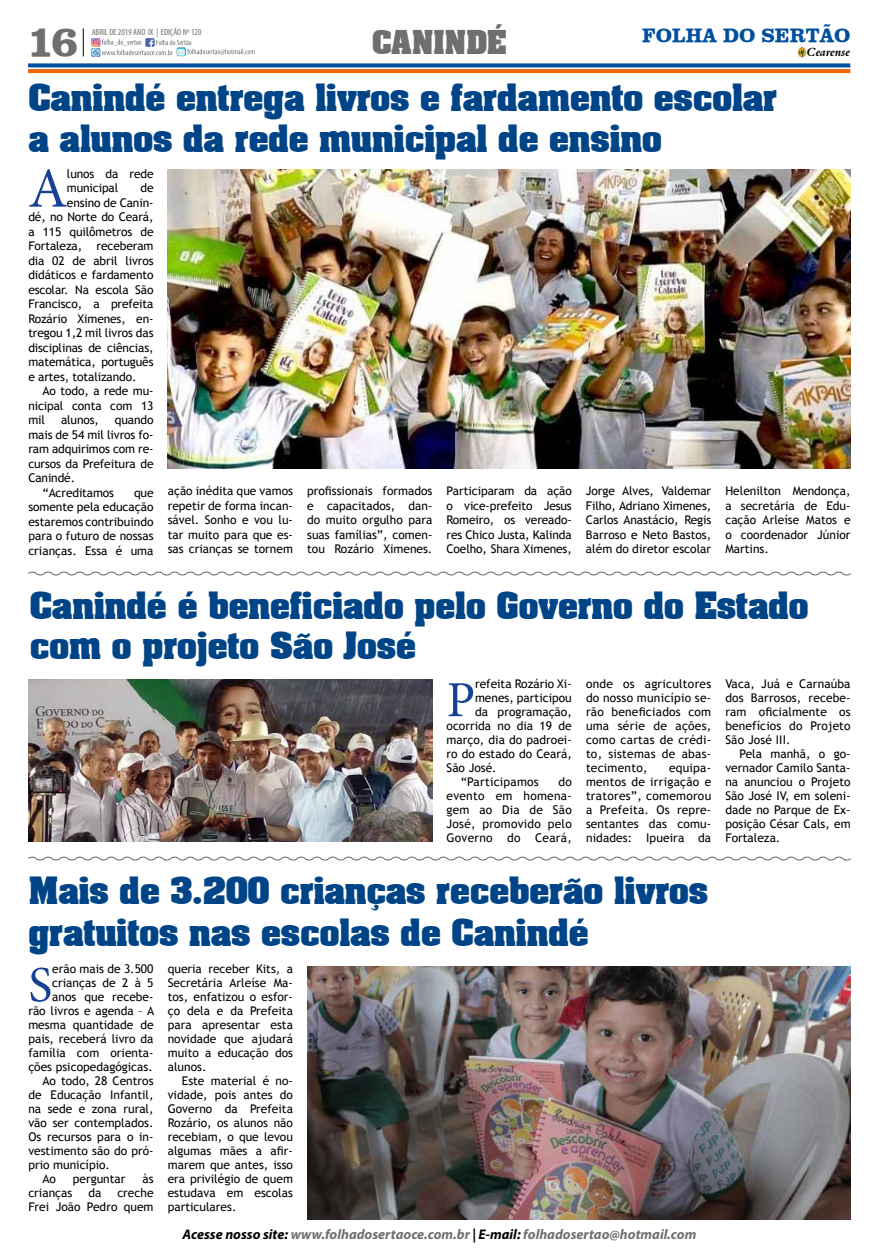
<style>
.page{position:relative;width:879px;height:1248px;background:#fff}
.page>*{position:absolute;margin:0;border:0;box-sizing:border-box;transform-origin:0 0}
.t1{font:56.6px "Minion Pro";color:#164194}
.t2{font:50.5px "Minion Pro";color:#164194}
.t3{font:45px "Cerebral";color:#706f6f}
.t4{font:700 32px/41px "Aaron";color:#048}
.t5{font:700 28px "Aaron";color:#706f6f}
.t6{font:20px "Cerebral";color:#004f9f}
.t7{font:italic 700 14px "Myriad Pro";color:#706f6f}
.t8{font:12px/14px "Trebuchet MS";color:#000;text-align:justify}
.t9{font:12px "Trebuchet MS";letter-spacing:.02em;color:#000}
.t10{font:12px "Aldine 401 BT Bold Italic A";color:#000}
.t11{font:condensed 9px "Myriad Pro";color:#706f6f}
.s1{color:#000}
</style>
<div class="page">
<svg style="left:28px;top:63px;width:822px;height:4px;background:#1960a8"></svg>
<svg style="left:28px;top:69px;width:822px;height:4px;background:#ec680c"></svg>
<svg style="left:798px;top:48px;width:8px;height:9px"></svg>
<svg style="left:83px;top:28px;width:1px;height:28px"></svg>
<svg style="left:91px;top:38px;width:164px;height:19px"></svg>
<img style="left:168px;top:169px;width:682px;height:299px">
<img style="left:28px;top:679px;width:404px;height:162px">
<img style="left:308px;top:966px;width:542px;height:253px">
<svg style="left:28px;top:571px;width:823px;height:5px"></svg>
<svg style="left:28px;top:856px;width:823px;height:5px"></svg>
<h3 class="t3" style="left:27px;top:13px;width:54px">16</h3>
<h3 class="t5" style="left:372px;top:18px;width:136px">CANINDÉ</h3>
<p class="t11" style="left:92px;top:27px;width:111px">ABRIL DE 2019 ANO IX | EDIÇÃO Nº 120</p>
<h3 class="t6" style="left:642px;top:23px;width:210px">FOLHA DO SERTÃO</h3>
<p class="t10" style="left:807px;top:45px;width:45px">Cearense</p>
<h3 class="t4" style="left:28px;top:75px;width:750px">Canindé entrega livros e fardamento escolar a alunos da rede municipal de ensino</h3>
<h1 class="t1" style="left:28px;top:151px;width:41px">A</h1>
<p class="t8" style="left:67px;top:166px;width:88px;line-height:14.5px">lunos da rede municipal</p>
<p class="t8" style="left:140px;top:181px;width:15px">de</p>
<p class="t8" style="left:67px;top:195px;width:88px">ensino de Canin-</p>
<p class="t8" style="left:28px;top:210px;width:127px">dé, no Norte do Ceará,</p>
<p class="t8" style="left:28px;top:224px;width:127px">a 115 quilômetros de</p>
<p class="t8" style="left:28px;top:239px;width:127px">Fortaleza, receberam</p>
<p class="t8" style="left:28px;top:253px;width:127px">dia 02 de abril livros</p>
<p class="t8" style="left:28px;top:268px;width:127px">didáticos e fardamento</p>
<p class="t8" style="left:28px;top:282px;width:127px">escolar. Na escola São</p>
<p class="t8" style="left:28px;top:297px;width:127px">Francisco, a prefeita</p>
<p class="t8" style="left:28px;top:311px;width:127px">Rozário Ximenes, en-</p>
<p class="t8" style="left:28px;top:326px;width:127px">tregou 1,2 mil livros das</p>
<p class="t8" style="left:28px;top:340px;width:127px">disciplinas de ciências,</p>
<p class="t8" style="left:28px;top:355px;width:127px">matemática, português</p>
<p class="t8" style="left:28px;top:369px;width:110px">e artes, totalizando.</p>
<p class="t8" style="left:43px;top:384px;width:112px">Ao todo, a rede mu-</p>
<p class="t8" style="left:28px;top:398px;width:127px">nicipal conta com 13</p>
<p class="t8" style="left:28px;top:413px;width:18px">mil</p>
<p class="t8" style="left:61px;top:413px;width:39px">alunos,</p>
<p class="t8" style="left:115px;top:413px;width:40px">quando</p>
<p class="t8" style="left:28px;top:427px;width:127px">mais de 54 mil livros fo-</p>
<p class="t8" style="left:28px;top:442px;width:127px">ram adquirimos com re-</p>
<p class="t8" style="left:28px;top:456px;width:127px">cursos da Prefeitura de</p>
<p class="t8" style="left:28px;top:471px;width:48px">Canindé.</p>
<p class="t8" style="left:43px;top:485px;width:73px">“Acreditamos</p>
<p class="t8" style="left:28px;top:485px;width:127px;line-height:14.5px;text-indent:106px">que somente pela educação estaremos contribuindo para o futuro de nossas crianças. Essa é uma</p>
<p class="t8" style="left:168px;top:484px;width:127px;line-height:14.5px">ação inédita que vamos repetir de forma incan&shy;sável. Sonho e vou lu&shy;tar muito para que es&shy;sas crianças se tornem</p>
<p class="t8" style="left:307px;top:484px;width:127px;line-height:14.5px">profissionais formados e capacitados, dan&shy;do muito orgulho para suas famílias”, comen&shy;tou Rozário Ximenes.</p>
<p class="t8" style="left:446px;top:484px;width:127px;line-height:14.5px">Participaram da ação o vice-prefeito Jesus Romeiro, os vereado&shy;res Chico Justa, Kalinda Coelho, Shara Ximenes,</p>
<p class="t8" style="left:586px;top:484px;width:127px;line-height:14.5px">Jorge Alves, Valdemar Filho, Adriano Ximenes, Carlos Anastácio, Regis Barroso e Neto Bastos, além do diretor escolar</p>
<p class="t8" style="left:725px;top:484px;width:127px;line-height:14.5px">Helenilton Mendonça, a secretária de Edu&shy;cação Arleíse Matos e o coordenador Júnior Martins.</p>
<h3 class="t4" style="left:30px;top:583px;width:780px;line-height:40px">Canindé é beneficiado pelo Governo do Estado com o projeto São José</h3>
<p class="t8" style="left:586px;top:677px;width:127px">onde os agricultores do nosso município se&shy;rão beneficiados com uma série de ações, como cartas de crédi&shy;to, sistemas de abas&shy;tecimento,</p>
<p class="t8" style="left:725px;top:677px;width:127px">Vaca, Juá e Carnaúba dos Barrosos, recebe&shy;ram oficialmente os benefícios do Projeto São José III.</p>
<p class="t8" style="left:725px;top:747px;width:127px;text-indent:14px">Pela manhã, o go&shy;vernador Camilo Santa&shy;na anunciou o Projeto São José IV, em soleni&shy;dade no Parque de Ex&shy;posição César Cals, em Fortaleza.</p>
<h2 class="t2" style="left:446px;top:666px;width:30px">P</h2>
<p class="t8" style="left:475px;top:677px;width:98px">refeita Rozário Xi-</p>
<p class="t8" style="left:475px;top:691px;width:98px">menes, participou</p>
<p class="t8" style="left:475px;top:705px;width:98px">da programação,</p>
<p class="t8" style="left:446px;top:719px;width:127px">ocorrida no dia 19 de</p>
<p class="t8" style="left:446px;top:733px;width:127px">março, dia do padroei-</p>
<p class="t8" style="left:446px;top:747px;width:127px">ro do estado do Ceará,</p>
<p class="t8" style="left:446px;top:761px;width:52px">São José.</p>
<p class="t9" style="left:461px;top:774px;width:80px">“Participamos</p>
<p class="t8" style="left:586px;top:761px;width:127px;text-indent:83px">equipa&shy;mentos de irrigação e tratores”, comemorou a Prefeita. Os repre&shy;sentantes das comu&shy;nidades: Ipueira da</p>
<p class="t8" style="left:446px;top:775px;width:127px;text-indent:112px">do evento em homena&shy;gem ao Dia de São José, promovido pelo Governo do Ceará,</p>
<h3 class="t4" style="left:28px;top:867px;width:681px;line-height:42px">Mais de 3.200 crianças receberão livros gratuitos nas escolas de Canindé</h3>
<p class="t8" style="left:168px;top:961px;width:127px">queria receber Kits, a Secretária Arleíse Ma&shy;tos, enfatizou o esfor&shy;ço dela e da Prefeita para apresentar esta novidade que ajudará muito a educação dos alunos.</p>
<p class="t8" style="left:168px;top:1073px;width:127px;text-indent:14px">Este material é no&shy;vidade, pois antes do Governo da Prefeita Rozário, os alunos não recebiam, o que levou algumas mães a afir&shy;marem que antes, isso era privilégio de quem estudava em escolas particulares.</p>
<h2 class="t2" style="left:28px;top:951px;width:25px">S</h2>
<p class="t8" style="left:52px;top:961px;width:103px">erão mais de 3.500</p>
<p class="t8" style="left:52px;top:975px;width:103px">crianças de 2 à 5</p>
<p class="t8" style="left:52px;top:989px;width:103px">anos que recebe-</p>
<p class="t8" style="left:28px;top:1003px;width:127px">rão livros e agenda – A</p>
<p class="t8" style="left:28px;top:1017px;width:127px">mesma quantidade de</p>
<p class="t8" style="left:28px;top:1031px;width:127px">pais, receberá livro da</p>
<p class="t8" style="left:28px;top:1045px;width:127px">família com orienta-</p>
<p class="t8" style="left:28px;top:1059px;width:126px">ções psicopedagógicas.</p>
<p class="t8" style="left:43px;top:1073px;width:113px">Ao todo, 28 Centros</p>
<p class="t8" style="left:28px;top:1087px;width:127px">de Educação Infantil,</p>
<p class="t8" style="left:28px;top:1101px;width:127px">na sede e zona rural,</p>
<p class="t8" style="left:28px;top:1115px;width:127px">vão ser contemplados.</p>
<p class="t8" style="left:28px;top:1129px;width:127px">Os recursos para o in-</p>
<p class="t8" style="left:28px;top:1143px;width:127px">vestimento são do pró-</p>
<p class="t8" style="left:28px;top:1157px;width:83px">prio município.</p>
<p class="t8" style="left:43px;top:1171px;width:15px">Ao</p>
<p class="t8" style="left:73px;top:1171px;width:54px">perguntar</p>
<p class="t8" style="left:142px;top:1171px;width:13px">às</p>
<p class="t8" style="left:28px;top:1185px;width:45px">crianças</p>
<p class="t8" style="left:88px;top:1185px;width:14px">da</p>
<p class="t8" style="left:28px;top:1185px;width:127px;text-align:right">creche<br>Frei João Pedro quem</p>
<p class="t7" style="left:183px;top:1225px;width:515px"><span class="s1">Acesse nosso site:</span> www.folhadosertaoce.com.br <span class="s1">| E-mail:</span> folhadosertao@hotmail.com</p>
</div>
